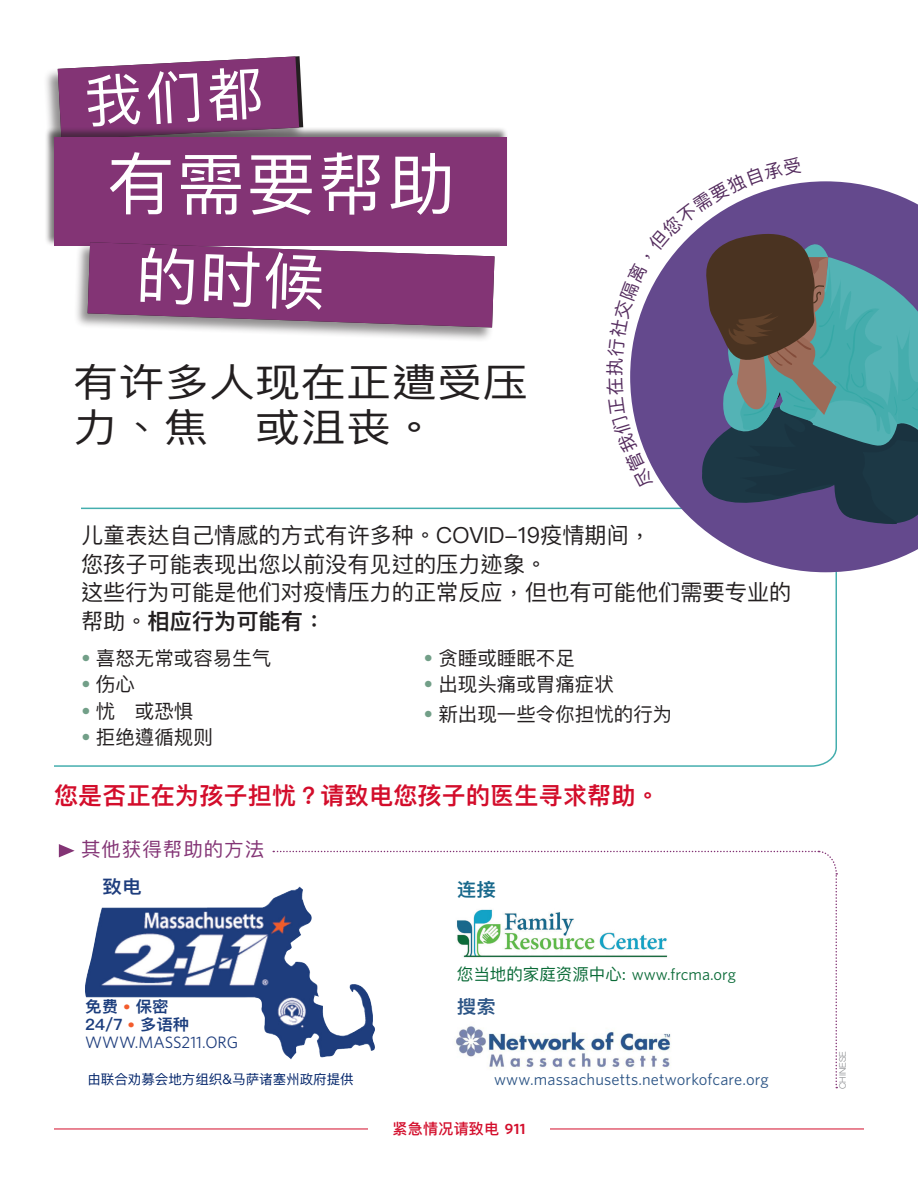
<style>
.page{position:relative;width:918px;height:1188px;background:#fff}
.page>*{position:absolute;margin:0;border:0;box-sizing:border-box;transform-origin:0 0}
.t1{font:67.5px "Ping Fang HK";letter-spacing:.04em;color:#fff}
.t2{font:39px/45px "Ping Fang HK";letter-spacing:.01em;color:#231f20;scale:1.16 1}
.t3{font:600 24px "Ping Fang HK";letter-spacing:.01em;color:#d30d2b}
.t4{font:22.2px/28.5px "Ping Fang HK";color:#231f20}
.t5{font:19.5px "Ping Fang HK";color:#231f20}
.t6{font:19.5px "Ping Fang HK";letter-spacing:.05em;color:#833475}
.t7{font:600 18.3px "Ping Fang HK";color:#19698c;scale:1.06 1}
.t8{font:600 18.3px "Ping Fang HK";color:#2d5586;scale:1.06 1}
.t9{font:600 18.15px "Ping Fang HK";color:#1e3d7d;scale:1.08 1}
.t10{font:16.5px "Whitney";letter-spacing:.01em;color:#2d5586}
.t11{font:16.5px "Whitney";color:#0b6b38}
.t12{font:16.5px "Whitney";color:#1e3d7d}
.t13{font:600 15.6px "Ping Fang HK";color:#1b3d7d;scale:1.05 1}
.t14{font:500 15px "Ping Fang HK";letter-spacing:.02em;color:#d30d2b}
.t15{font:13.5px "Ping Fang HK";color:#002369}
.t16{font:300 9px "Ping Fang HK";color:#808285}
.s1{font-weight:600}
.s2{color:#729f88}
.s3{font-size:14.25px;color:#f35c2d}
.s4{font-family:"Ping Fang HK"}
.s5{font-family:"Whitney";font-weight:600}
</style>
<div class="page">
<svg style="left:273px;top:850px;width:565px;height:238px"></svg>
<img style="left:85px;top:887px;width:292px;height:173px">
<svg style="left:54px;top:507px;width:783px;height:260px"></svg>
<svg style="left:630px;top:531px;width:288px;height:41px;fill:#64498d"></svg>
<div style="left:43px;top:56px;width:262px;height:99px;background:#231f20;opacity:.5"></div>
<div style="left:44px;top:127px;width:464px;height:119px;background:#231f20;opacity:.6"></div>
<div style="left:54px;top:137px;width:453px;height:109px;background:#833475"></div>
<div style="left:73px;top:242px;width:423px;height:101px;background:#231f20;opacity:.5"></div>
<img style="left:453px;top:1013px;width:229px;height:71px">
<img style="left:454px;top:906px;width:217px;height:56px">
<hr style="left:54px;top:1129px;width:810px;height:1px;background:#d30d2b">
<div style="left:368px;top:1122px;width:182px;height:24px;background:#fff"></div>
<svg style="left:59px;top:844px;width:16px;height:13px"></svg>
<svg style="left:606px;top:181px;width:312px;height:350px"></svg>
<svg style="left:58px;top:56px;width:245px;height:81px;background:#88477d"></svg>
<svg style="left:88px;top:242px;width:407px;height:85px;background:#8b467f"></svg>
<p class="t1" style="left:107px;top:142px;width:350px">有需要帮助</p>
<p class="t2" style="left:73px;top:359px;width:393px">有许多人现在正遭受压力、焦虑或沮丧。</p>
<p class="t4" style="left:81px;top:521px;width:712px">儿童表达自己情感的方式有许多种。COVID-19疫情期间，<br>您孩子可能表现出您以前没有见过的压力迹象。<br>这些行为可能是他们对疫情压力的正常反应，但也有可能他们需要专业的帮助。<span class="s1">相应行为可能有：</span></p>
<p class="t5" style="left:81px;top:646px;width:192px"><span class="s2">•</span> 喜怒无常或容易生气</p>
<p class="t5" style="left:81px;top:672px;width:55px"><span class="s2">•</span> 伤心</p>
<p class="t5" style="left:81px;top:699px;width:114px"><span class="s2">•</span> 忧虑或恐惧</p>
<p class="t5" style="left:81px;top:725px;width:133px"><span class="s2">•</span> 拒绝遵循规则</p>
<p class="t5" style="left:423px;top:646px;width:153px"><span class="s2">•</span> 贪睡或睡眠不足</p>
<p class="t5" style="left:423px;top:672px;width:192px"><span class="s2">•</span> 出现头痛或胃痛症状</p>
<p class="t5" style="left:423px;top:702px;width:250px"><span class="s2">•</span> 新出现一些令你担忧的行为</p>
<p class="t3" style="left:54px;top:780px;width:607px">您是否正在为孩子担忧？请致电您孩子的医生寻求帮助。</p>
<p class="t6" style="left:81px;top:837px;width:185px">其他获得帮助的方法</p>
<p class="t9" style="left:103px;top:875px;width:38px">致电</p>
<p class="t7" style="left:457px;top:878px;width:38px">连接</p>
<p class="t13" style="left:85px;top:997px;width:81px">免费 <span class="s3">•</span> 保密</p>
<p class="t13" style="left:85px;top:1015px;width:101px">24/7 <span class="s3">•</span> 多语种</p>
<p class="t12" style="left:85px;top:1032px;width:154px">WWW.MASS211.ORG</p>
<p class="t15" style="left:87px;top:1071px;width:268px">由联合劝募会地方组织&amp;马萨诸塞州政府提供</p>
<p class="t11" style="left:457px;top:964px;width:281px"><span class="s4">您当地的家庭资源中心:</span> www.frcma.org</p>
<p class="t8" style="left:457px;top:995px;width:38px">搜索</p>
<p class="t10" style="left:494px;top:1068px;width:276px">www.massachusetts.networkofcare.org</p>
<p class="t14" style="left:392px;top:1119px;width:135px">紧急情况请致电 <span class="s5">911</span></p>
<p class="t16" style="left:837px;top:1089px;width:40px;rotate:-90deg">CHINESE</p>
</div>
